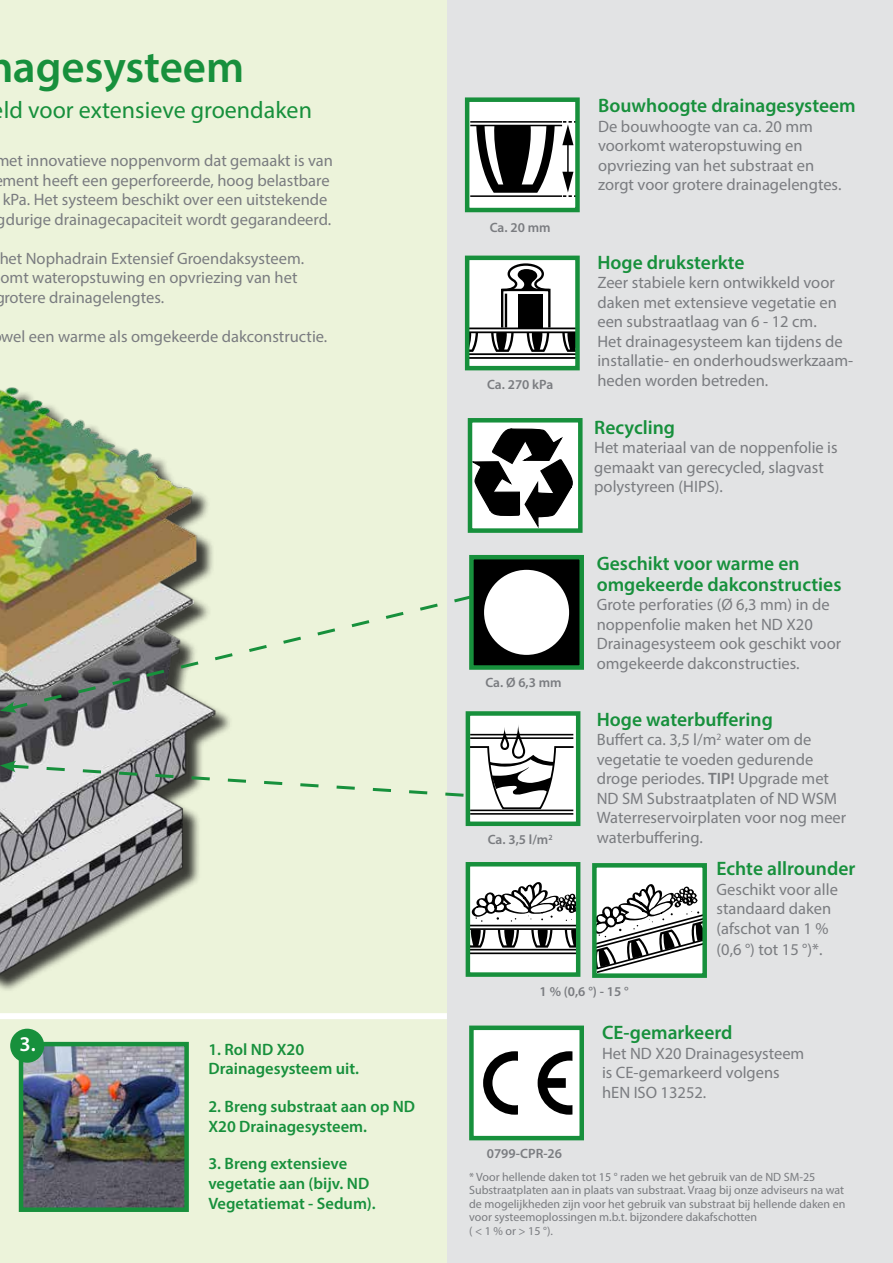
<style>
.page{position:relative;width:893px;height:1263px;background:#fff}
.page>*{position:absolute;margin:0;border:0;box-sizing:border-box;transform-origin:0 0}
.t1{font:600 45px "Myriad Pro";color:#17903c}
.t2{font:24px "Myriad Pro";color:#17903c}
.t3{font:600 21px "Myriad Pro";color:#fff}
.t4{font:600 19.5px/21px "Myriad Pro";color:#17903c}
.t5{font:16.5px/19.5px "Myriad Pro";color:#7a7c80}
.t6{font:600 16.5px/19.5px "Myriad Pro";color:#17903c}
.t7{font:600 13.5px "Myriad Pro";color:#7a7c80}
.t8{font:12px/13.5px "Myriad Pro";color:#7a7c80}
.s1{font-weight:600}
</style>
<div class="page">
<div style="left:446px;top:0;width:447px;height:1263px;background:#e2e3e4"></div>
<div style="left:0;top:0;width:446px;height:1263px;background:#ecf3da"></div>
<div style="left:468px;top:864px;width:110px;height:110px;background:#fff"></div>
<hr style="left:468px;top:949px;width:110px;height:1px;background:#000">
<hr style="left:468px;top:952px;width:110px;height:2px;background:#000">
<hr style="left:468px;top:928px;width:110px;height:2px;background:#000">
<hr style="left:468px;top:925px;width:110px;height:1px;background:#000">
<svg style="left:471px;top:929px;width:15px;height:18px"></svg>
<svg style="left:498px;top:929px;width:21px;height:18px"></svg>
<svg style="left:531px;top:929px;width:21px;height:18px"></svg>
<svg style="left:565px;top:929px;width:10px;height:18px"></svg>
<svg style="left:471px;top:882px;width:104px;height:40px"></svg>
<div style="left:466px;top:862px;width:114px;height:115px;border:4px solid #17903c"></div>
<div style="left:594px;top:865px;width:111px;height:111px;background:#fff"></div>
<svg style="left:597px;top:884px;width:105px;height:89px"></svg>
<div style="left:592px;top:863px;width:115px;height:115px;border:4px solid #17903c"></div>
<img style="left:24px;top:1047px;width:160px;height:160px">
<div style="left:19px;top:1042px;width:170px;height:170px;border:4px solid #17903c"></div>
<div style="left:12px;top:1030px;width:31px;height:31px;background:#17903c;border-radius:50%"></div>
<div style="left:10px;top:1029px;width:34px;height:34px;border:3px solid #17903c;border-radius:50%"></div>
<div style="left:0;top:1013px;width:447px;height:6px;background:#fff"></div>
<img style="left:0;top:387px;width:221px;height:595px">
<svg style="left:6px;top:593px;width:463px;height:119px"></svg>
<svg style="left:0;top:701px;width:17px;height:12px"></svg>
<div style="left:467px;top:100px;width:110px;height:110px;background:#fff"></div>
<hr style="left:470px;top:125px;width:92px;height:1px;background:#000">
<hr style="left:470px;top:121px;width:92px;height:2px;background:#000">
<hr style="left:470px;top:195px;width:92px;height:2px;background:#000">
<svg style="left:476px;top:126px;width:79px;height:67px"></svg>
<hr style="left:567px;top:141px;width:2px;height:35px;background:#000">
<svg style="left:562px;top:121px;width:13px;height:24px"></svg>
<svg style="left:562px;top:172px;width:13px;height:25px"></svg>
<div style="left:465px;top:97px;width:115px;height:115px;border:4px solid #17903c"></div>
<div style="left:467px;top:258px;width:110px;height:110px;background:#fff"></div>
<hr style="left:467px;top:331px;width:109px;height:2px;background:#000">
<hr style="left:467px;top:327px;width:109px;height:2px;background:#000">
<hr style="left:467px;top:353px;width:109px;height:2px;background:#000">
<hr style="left:467px;top:357px;width:109px;height:2px;background:#000">
<svg style="left:562px;top:333px;width:13px;height:19px"></svg>
<svg style="left:527px;top:333px;width:22px;height:19px"></svg>
<svg style="left:491px;top:333px;width:23px;height:19px"></svg>
<svg style="left:470px;top:333px;width:8px;height:19px"></svg>
<div style="left:501px;top:289px;width:49px;height:40px;border:2px solid #000"></div>
<div style="left:518px;top:294px;width:25px;height:34px;background:#000"></div>
<hr style="left:505px;top:294px;width:2px;height:34px;background:#000">
<svg style="left:501px;top:263px;width:50px;height:29px"></svg>
<div style="left:465px;top:256px;width:115px;height:114px;border:4px solid #17903c"></div>
<div style="left:470px;top:420px;width:110px;height:111px;background:#fff"></div>
<svg style="left:473px;top:428px;width:100px;height:100px"></svg>
<div style="left:468px;top:418px;width:115px;height:115px;border:4px solid #17903c"></div>
<div style="left:471px;top:557px;width:111px;height:110px;background:#000"></div>
<div style="left:469px;top:555px;width:115px;height:115px;border:4px solid #17903c"></div>
<div style="left:484px;top:570px;width:85px;height:85px;background:#fff;border-radius:50%"></div>
<div style="left:468px;top:713px;width:110px;height:111px;background:#fff"></div>
<hr style="left:470px;top:809px;width:103px;height:2px;background:#000">
<hr style="left:470px;top:813px;width:103px;height:2px;background:#000">
<svg style="left:0;top:724px;width:574px;height:86px"></svg>
<div style="left:466px;top:711px;width:114px;height:115px;border:4px solid #17903c"></div>
<div style="left:471px;top:1028px;width:111px;height:110px;background:#fff"></div>
<svg style="left:483px;top:1051px;width:35px;height:64px"></svg>
<svg style="left:538px;top:1051px;width:34px;height:64px"></svg>
<div style="left:469px;top:1025px;width:115px;height:115px;border:4px solid #17903c"></div>
<h1 class="t1" style="left:13px;top:38px;width:233px">agesysteem</h1>
<h2 class="t2" style="left:4px;top:95px;width:310px">ld voor extensieve groendaken</h2>
<p class="t4" style="left:598px;top:95px;width:259px">Bouwhoogte drainagesysteem</p>
<p class="t5" style="left:598px;top:116px;width:245px">De bouwhoogte van ca. 20 mm voorkomt wateropstuwing en opvriezing van het substraat en zorgt voor grotere drainagelengtes.</p>
<p class="t5" style="left:-5px;top:151px;width:339px;text-align:center">met innovatieve noppenvorm dat gemaakt is van ment heeft een geperforeerde, hoog belastbare kPa. Het systeem beschikt over een uitstekende gdurige drainagecapaciteit wordt gegarandeerd.</p>
<p class="t5" style="left:-1px;top:248px;width:306px">het Nophadrain Extensief Groendaksysteem. omt wateropstuwing en opvriezing van het rotere drainagelengtes.</p>
<p class="t5" style="left:1px;top:326px;width:328px">wel een warme als omgekeerde dakconstructie.</p>
<p class="t7" style="left:490px;top:219px;width:62px">Ca. 20 mm</p>
<p class="t4" style="left:597px;top:251px;width:149px">Hoge druksterkte</p>
<p class="t5" style="left:597px;top:273px;width:257px">Zeer stabiele kern ontwikkeld voor daken met extensieve vegetatie en een substraatlaag van 6 - 12 cm.<br>Het drainagesysteem kan tijdens de installatie- en onderhoudswerkzaam&shy;heden worden betreden.</p>
<p class="t7" style="left:487px;top:376px;width:68px">Ca. 270 kPa</p>
<p class="t4" style="left:594px;top:416px;width:82px">Recycling</p>
<p class="t5" style="left:594px;top:438px;width:245px">Het materiaal van de noppenfolie is gemaakt van gerecycled, slagvast polystyreen (HIPS).</p>
<p class="t3" style="left:20px;top:1030px;width:18px">3.</p>
<p class="t6" style="left:208px;top:1039px;width:152px">1. Rol ND X20<br>Drainagesysteem uit.</p>
<p class="t6" style="left:208px;top:1097px;width:208px">2. Breng substraat aan op ND<br>X20 Drainagesysteem.</p>
<p class="t6" style="left:208px;top:1154px;width:169px">3. Breng extensieve vegetatie aan (bijv. ND<br>Vegetatiemat - Sedum).</p>
<p class="t7" style="left:485px;top:673px;width:78px">Ca. Ø 6,3 mm</p>
<p class="t7" style="left:488px;top:831px;width:66px">Ca. 3,5 l/m<sup>2</sup></p>
<p class="t4" style="left:597px;top:552px;width:246px">Geschikt voor warme en omgekeerde dakconstructies</p>
<p class="t5" style="left:597px;top:594px;width:246px">Grote perforaties (Ø 6,3 mm) in de noppenfolie maken het ND X20<br>Drainagesysteem ook geschikt voor omgekeerde dakconstructies.</p>
<p class="t4" style="left:597px;top:708px;width:178px">Hoge waterbuffering</p>
<p class="t5" style="left:597px;top:730px;width:251px">Buffert ca. 3,5 l/m<sup>2</sup> water om de vegetatie te voeden gedurende droge periodes. <span class="s1">TIP!</span> Upgrade met<br>ND SM Substraatplaten of ND WSM<br>Waterreservoirplaten voor nog meer waterbuffering.</p>
<p class="t4" style="left:716px;top:857px;width:140px">Echte allrounder</p>
<p class="t5" style="left:716px;top:879px;width:123px">Geschikt voor alle standaard daken (afschot van 1 %</p>
<p class="t5" style="left:716px;top:939px;width:107px">(0,6 °) tot 15 °)*.</p>
<p class="t7" style="left:540px;top:983px;width:91px">1 % (0,6 °) - 15 °</p>
<p class="t4" style="left:602px;top:1021px;width:132px">CE-gemarkeerd</p>
<p class="t5" style="left:602px;top:1043px;width:204px">Het ND X20 Drainagesysteem is CE-gemarkeerd volgens hEN ISO 13252.</p>
<p class="t7" style="left:487px;top:1145px;width:77px">0799-CPR-26</p>
<p class="t8" style="left:469px;top:1169px;width:378px">* Voor hellende daken tot 15 ° raden we het gebruik van de ND SM-25<br>Substraatplaten aan in plaats van substraat. Vraag bij onze adviseurs na wat de mogelijkheden zijn voor het gebruik van substraat bij hellende daken en voor systeemoplossingen m.b.t. bijzondere dakafschotten<br>( &lt; 1 % or &gt; 15 °).</p>
</div>
